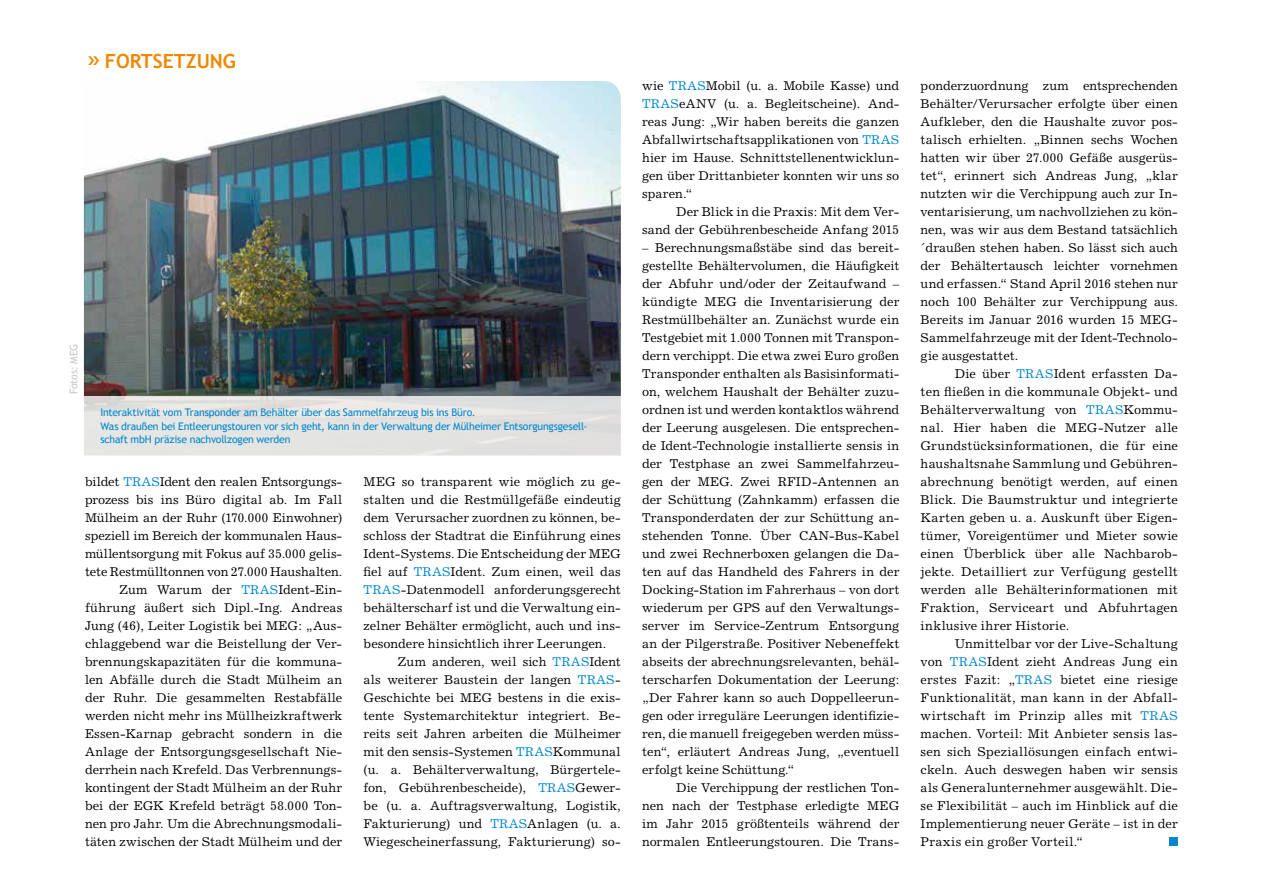
<style>
.page{position:relative;width:1263px;height:893px;background:#fff}
.page>*{position:absolute;margin:0;border:0;box-sizing:border-box;transform-origin:0 0}
.t1{font:700 19.5px "Trebuchet MS";color:#f18700}
.t2{font:12.75px/18px "Excelsior";letter-spacing:.005em;color:#000;text-align:justify}
.t3{font:10.5px/13.5px "Trebuchet MS";letter-spacing:-.015em;color:#0087ce}
.t4{font:10.5px "Trebuchet MS";letter-spacing:-.025em;color:#c6c6c6}
.s1{color:#0087ce}
</style>
<div class="page">
<img style="left:84px;top:81px;width:537px;height:315px">
<svg style="left:84px;top:396px;width:537px;height:60px;background:#e3e3e1"></svg>
<div style="left:1169px;top:837px;width:9px;height:9px;background:#0087ce"></div>
<h1 class="t1" style="left:105px;top:49px;width:133px">FORTSETZUNG</h1>
<p class="t4" style="left:68px;top:394px;width:52px;rotate:-90deg">Fotos: MEG</p>
<p class="t3" style="left:100px;top:406px;width:488px">Interaktivität vom Transponder am Behälter über das Sammelfahrzeug bis ins Büro.<br>Was draußen bei Entleerungstouren vor sich geht, kann in der Verwaltung der Mülheimer Entsorgungsgesell&shy;schaft mbH präzise nachvollzogen werden</p>
<p class="t2" style="left:85px;top:473px;width:259px;text-align:right">bildet <span class="s1">TRAS</span>Ident den realen Entsorgungs&shy;prozess bis ins Büro digital ab. Im Fall Mülheim an der Ruhr (170.000 Einwohner) speziell im Bereich der kommunalen Haus&shy;müllentsorgung mit Fokus auf 35.000 gelis&shy;tete Restmülltonnen von 27.000 Haushalten.<br>Zum Warum der <span class="s1">TRAS</span>Ident-Ein&shy;führung äußert sich Dipl.-Ing. Andreas Jung (46), Leiter Logistik bei MEG: „Aus&shy;chlaggebend war die Beistellung der Ver&shy;brennungskapazitäten für die kommuna&shy;len Abfälle durch die Stadt Mülheim an der Ruhr. Die gesammelten Restabfälle werden nicht mehr ins Müllheizkraftwerk Essen-Karnap gebracht sondern in die Anlage der Entsorgungsgesellschaft Nie&shy;derrhein nach Krefeld. Das Verbrennungs&shy;kontingent der Stadt Mülheim an der Ruhr bei der EGK Krefeld beträgt 58.000 Ton&shy;nen pro Jahr. Um die Abrechnungsmodali&shy;täten zwischen der Stadt Mülheim und der</p>
<p class="t2" style="left:364px;top:473px;width:259px">MEG so transparent wie möglich zu ge&shy;stalten und die Restmüllgefäße eindeutig dem Verursacher zuordnen zu können, be&shy;schloss der Stadtrat die Einführung eines Ident-Systems. Die Entscheidung der MEG fiel auf <span class="s1">TRAS</span>Ident. Zum einen, weil das <span class="s1">TRAS</span>-Datenmodell anforderungsgerecht behälterscharf ist und die Verwaltung ein&shy;zelner Behälter ermöglicht, auch und ins&shy;besondere hinsichtlich ihrer Leerungen.</p>
<p class="t2" style="left:364px;top:653px;width:259px;text-indent:34px">Zum anderen, weil sich <span class="s1">TRAS</span>Ident als weiterer Baustein der langen <span class="s1">TRAS</span>-Geschichte bei MEG bestens in die exis&shy;tente Systemarchitektur integriert. Be&shy;reits seit Jahren arbeiten die Mülheimer mit den sensis-Systemen <span class="s1">TRAS</span>Kommunal (u. a. Behälterverwaltung, Bürgertele&shy;fon, Gebührenbescheide), <span class="s1">TRAS</span>Gewer&shy;be (u. a. Auftragsverwaltung, Logistik, Fakturierung) und <span class="s1">TRAS</span>Anlagen (u. a.<br>Wiegescheinerfassung, Fakturierung) so-</p>
<p class="t2" style="left:642px;top:77px;width:259px">wie <span class="s1">TRAS</span>Mobil (u. a. Mobile Kasse) und <span class="s1">TRAS</span>eANV (u. a. Begleitscheine). And&shy;reas Jung: „Wir haben bereits die ganzen Abfallwirtschaftsapplikationen von <span class="s1">TRAS </span>hier im Hause. Schnittstellenentwicklun&shy;gen über Drittanbieter konnten wir uns so sparen.“</p>
<p class="t2" style="left:642px;top:203px;width:259px;text-align:right">Der Blick in die Praxis: Mit dem Ver-<br>sand der Gebührenbescheide Anfang 2015</p>
<p class="t2" style="left:642px;top:239px;width:259px">– Berechnungsmaßstäbe sind das bereit&shy;gestellte Behältervolumen, die Häufigkeit der Abfuhr und/oder der Zeitaufwand – kündigte MEG die Inventarisierung der Restmüllbehälter an. Zunächst wurde ein Testgebiet mit 1.000 Tonnen mit Transpon&shy;dern verchippt. Die etwa zwei Euro großen Transponder enthalten als Basisinformati&shy;on, welchem Haushalt der Behälter zuzu&shy;ordnen ist und werden kontaktlos während der Leerung ausgelesen. Die entsprechen&shy;de Ident-Technologie installierte sensis in der Testphase an zwei Sammelfahrzeu&shy;gen der MEG. Zwei RFID-Antennen an der Schüttung (Zahnkamm) erfassen die Transponderdaten der zur Schüttung an&shy;stehenden Tonne. Über CAN-Bus-Kabel und zwei Rechnerboxen gelangen die Da&shy;ten auf das Handheld des Fahrers in der Docking-Station im Fahrerhaus – von dort wiederum per GPS auf den Verwaltungs&shy;server im Service-Zentrum Entsorgung an der Pilgerstraße. Positiver Nebeneffekt abseits der abrechnungsrelevanten, behäl&shy;terscharfen Dokumentation der Leerung: „Der Fahrer kann so auch Doppelleerun&shy;gen oder irreguläre Leerungen identifizie&shy;ren, die manuell freigegeben werden müss&shy;ten“, erläutert Andreas Jung, „eventuell erfolgt keine Schüttung.“</p>
<p class="t2" style="left:642px;top:779px;width:259px;text-indent:34px">Die Verchippung der restlichen Ton&shy;nen nach der Testphase erledigte MEG im Jahr 2015 größtenteils während der normalen Entleerungstouren. Die Trans-</p>
<p class="t2" style="left:921px;top:77px;width:259px">ponderzuordnung zum entsprechenden Behälter/Verursacher erfolgte über einen Aufkleber, den die Haushalte zuvor pos&shy;talisch erhielten. „Binnen sechs Wochen hatten wir über 27.000 Gefäße ausgerüs&shy;tet“, erinnert sich Andreas Jung, „klar nutzten wir die Verchippung auch zur In&shy;ventarisierung, um nachvollziehen zu kön&shy;nen, was wir aus dem Bestand tatsächlich ´draußen stehen haben. So lässt sich auch der Behältertausch leichter vornehmen und erfassen.“ Stand April 2016 stehen nur noch 100 Behälter zur Verchippung aus.<br>Bereits im Januar 2016 wurden 15 MEG-Sammelfahrzeuge mit der Ident-Technolo&shy;gie ausgestattet.</p>
<p class="t2" style="left:921px;top:365px;width:259px;text-indent:34px">Die über <span class="s1">TRAS</span>Ident erfassten Da&shy;ten fließen in die kommunale Objekt- und Behälterverwaltung von <span class="s1">TRAS</span>Kommu&shy;nal. Hier haben die MEG-Nutzer alle Grundstücksinformationen, die für eine haushaltsnahe Sammlung und Gebühren&shy;abrechnung benötigt werden, auf einen Blick. Die Baumstruktur und integrierte Karten geben u. a. Auskunft über Eigen&shy;tümer, Voreigentümer und Mieter sowie einen Überblick über alle Nachbarob&shy;jekte. Detailliert zur Verfügung gestellt werden alle Behälterinformationen mit Fraktion, Serviceart und Abfuhrtagen inklusive ihrer Historie.</p>
<p class="t2" style="left:921px;top:635px;width:259px;text-indent:34px">Unmittelbar vor der Live-Schaltung von <span class="s1">TRAS</span>Ident zieht Andreas Jung ein erstes Fazit: „<span class="s1">TRAS</span> bietet eine riesige Funktionalität, man kann in der Abfall&shy;wirtschaft im Prinzip alles mit <span class="s1">TRAS </span>machen. Vorteil: Mit Anbieter sensis las&shy;sen sich Speziallösungen einfach entwi&shy;ckeln. Auch deswegen haben wir sensis als Generalunternehmer ausgewählt. Die&shy;se Flexibilität – auch im Hinblick auf die Implementierung neuer Geräte – ist in der Praxis ein großer Vorteil.“</p>
</div>
